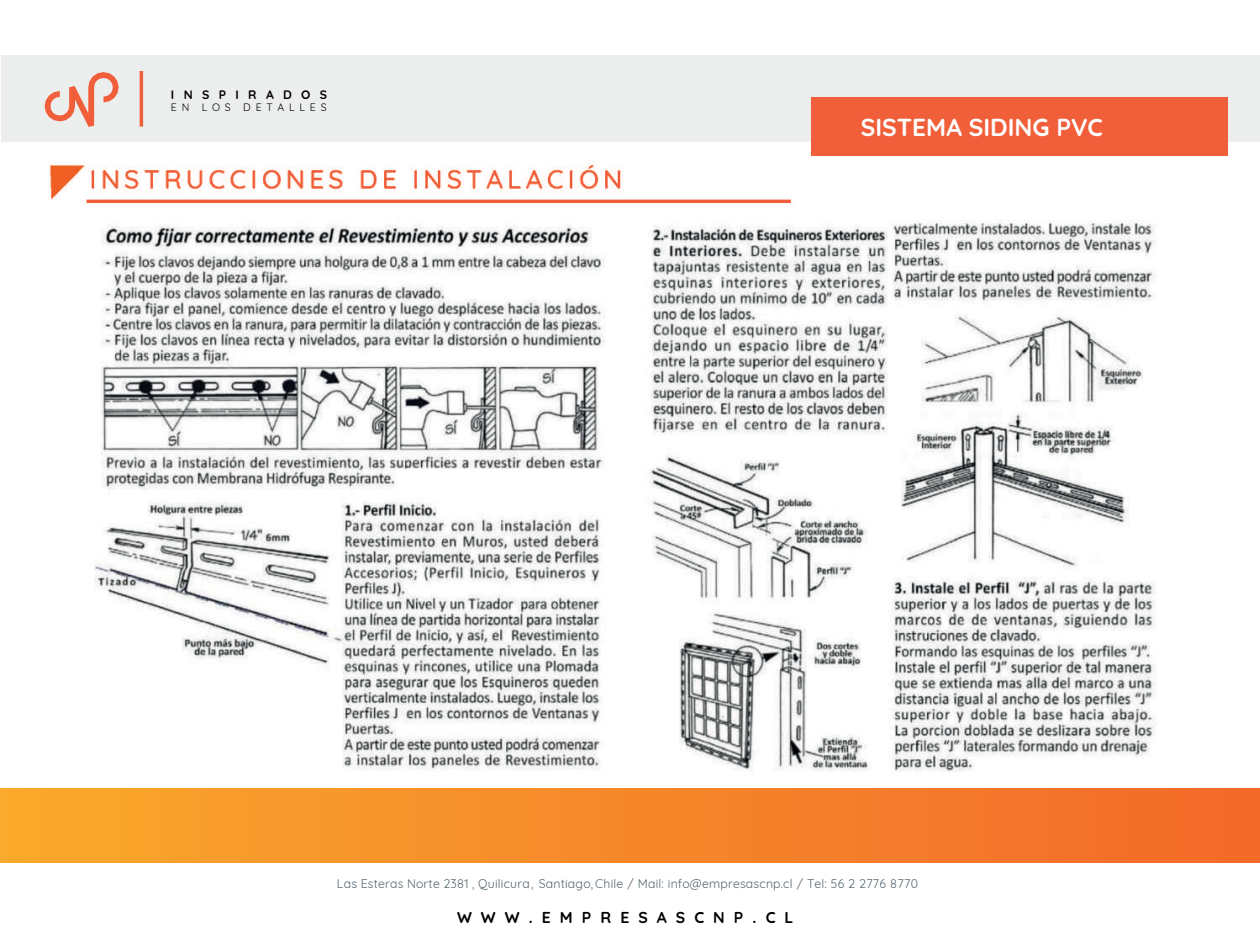
<style>
.page{position:relative;width:1260px;height:945px;background:#fff}
.page>*{position:absolute;margin:0;border:0;box-sizing:border-box;transform-origin:0 0}
.t1{font:700 24.5px "Quicksand";color:#fff}
.t2{font:700 15.75px "Quicksand";letter-spacing:.575em;color:#000001}
.t3{font:12.25px "Quicksand";letter-spacing:.015em;color:#52636d}
.t4{font:700 12.25px "Quicksand";letter-spacing:.765em;color:#000001}
.t5{font:10.5px "Quicksand";letter-spacing:.455em;color:#000001}
</style>
<div class="page">
<img style="left:48px;top:159px;width:1109px;height:613px">
<div style="left:1px;top:56px;width:1258px;height:86px;background:#eceeed"></div>
<hr style="left:140px;top:71px;width:3px;height:56px;background:#f15f3a">
<svg style="left:45px;top:72px;width:74px;height:55px"></svg>
<div style="left:811px;top:98px;width:417px;height:58px;background:#f15f3a"></div>
<div style="left:0;top:789px;width:1259px;height:74px;background:linear-gradient(to right,#f9a82b,#f2692a)"></div>
<p class="t4" style="left:171px;top:84px;width:158px">INSPIRADOS</p>
<p class="t5" style="left:171px;top:99px;width:157px">EN LOS DETALLES</p>
<h1 class="t1" style="left:861px;top:107px;width:243px">SISTEMA SIDING PVC</h1>
<p class="t3" style="left:337px;top:874px;width:583px">Las Esteras Norte 2381 , Quilicura, Santiago, Chile / Mail: info@empresascnp.cl / Tel: 56 2 2776 8770</p>
<p class="t2" style="left:457px;top:904px;width:338px">WWW.EMPRESASCNP.CL</p>
</div>
